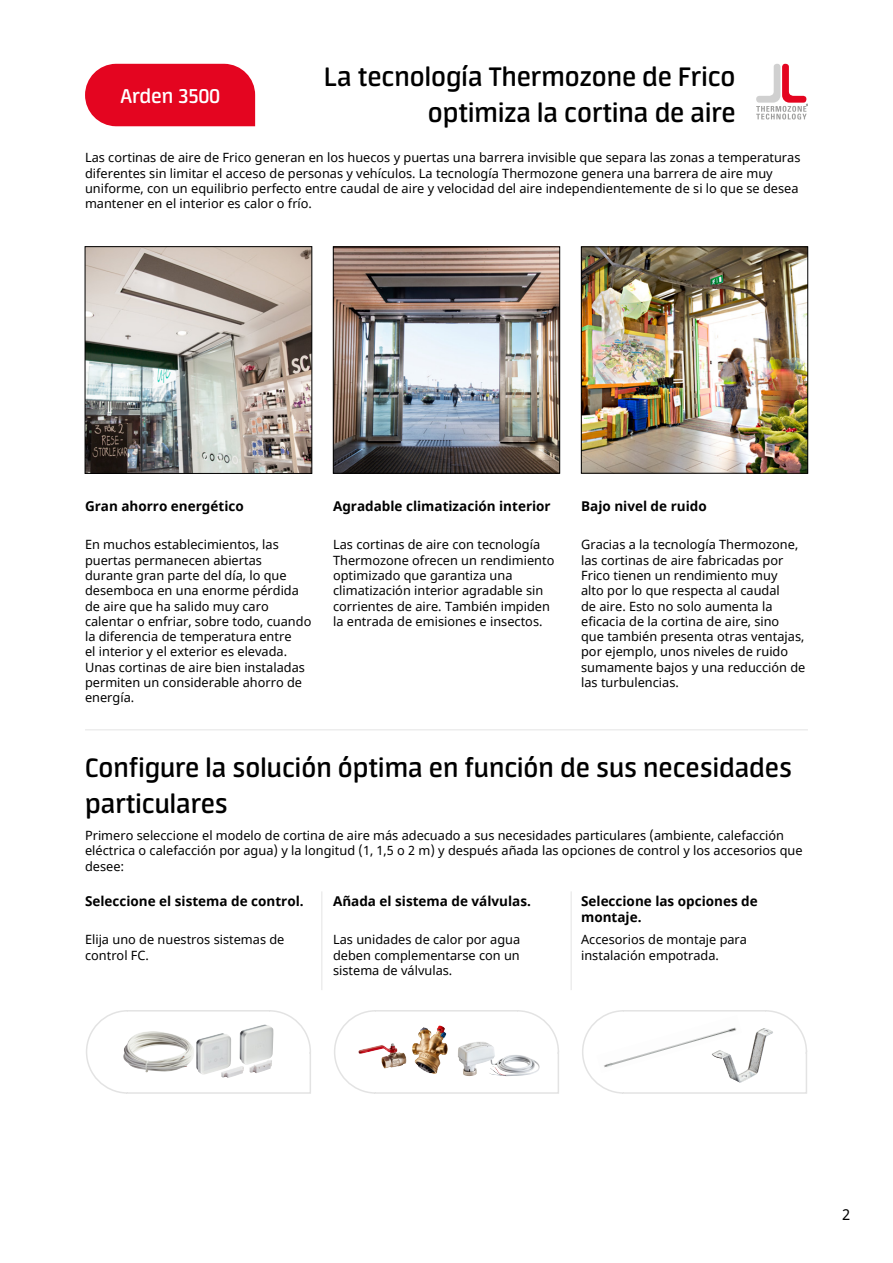
<style>
.page{position:relative;width:893px;height:1263px;background:#fff}
.page>*{position:absolute;margin:0;border:0;box-sizing:border-box;transform-origin:0 0}
.t1{font:600 30px/36px "Neuron";color:#000;text-align:right}
.t2{font:600 22.5px "Neuron";color:#fff}
.t3{font:15px "Noto Sans";color:#000}
.t4{font:700 13.5px/16.2px "Noto Sans";color:#000}
.t5{font:12.75px/15.3px "Noto Sans";color:#000}
</style>
<div class="page">
<img style="left:87px;top:248px;width:223px;height:224px">
<div style="left:85px;top:246px;width:227px;height:228px;border:1px solid #000"></div>
<img style="left:335px;top:249px;width:223px;height:222px">
<div style="left:333px;top:247px;width:227px;height:226px;border:1px solid #000"></div>
<img style="left:583px;top:249px;width:223px;height:222px">
<div style="left:581px;top:247px;width:227px;height:226px;border:1px solid #000"></div>
<div style="left:85px;top:64px;width:170px;height:62px;background:#e40520"></div>
<svg style="left:756px;top:64px;width:52px;height:55px"></svg>
<svg style="left:86px;top:1010px;width:225px;height:84px"></svg>
<svg style="left:334px;top:1010px;width:225px;height:84px"></svg>
<svg style="left:582px;top:1010px;width:226px;height:84px"></svg>
<hr style="left:321px;top:891px;width:1px;height:99px;background:#ededed">
<hr style="left:85px;top:729px;width:723px;height:1px;background:#ededed">
<hr style="left:570px;top:891px;width:2px;height:99px;background:#ededed">
<h2 class="t2" style="left:120px;top:83px;width:101px">Arden 3500</h2>
<h1 class="t1" style="left:324px;top:59px;width:413px">La tecnología Thermozone de Frico optimiza la cortina de aire</h1>
<p class="t5" style="left:85px;top:151px;width:717px">Las cortinas de aire de Frico generan en los huecos y puertas una barrera invisible que separa las zonas a temperaturas diferentes sin limitar el acceso de personas y vehículos. La tecnología Thermozone genera una barrera de aire muy uniforme, con un equilibrio perfecto entre caudal de aire y velocidad del aire independientemente de si lo que se desea mantener en el interior es calor o frío.</p>
<p class="t4" style="left:85px;top:498px;width:160px">Gran ahorro energético</p>
<p class="t5" style="left:85px;top:537px;width:228px">En muchos establecimientos, las puertas permanecen abiertas durante gran parte del día, lo que desemboca en una enorme pérdida de aire que ha salido muy caro calentar o enfriar, sobre todo, cuando la diferencia de temperatura entre<br>el interior y el exterior es elevada.<br>Unas cortinas de aire bien instaladas permiten un considerable ahorro de energía.</p>
<p class="t4" style="left:333px;top:498px;width:219px">Agradable climatización interior</p>
<p class="t4" style="left:581px;top:498px;width:127px">Bajo nivel de ruido</p>
<p class="t5" style="left:333px;top:537px;width:223px">Las cortinas de aire con tecnología Thermozone ofrecen un rendimiento optimizado que garantiza una climatización interior agradable sin corrientes de aire. También impiden la entrada de emisiones e insectos.</p>
<p class="t5" style="left:581px;top:537px;width:226px">Gracias a la tecnología Thermozone, las cortinas de aire fabricadas por<br>Frico tienen un rendimiento muy<br>alto por lo que respecta al caudal<br>de aire. Esto no solo aumenta la eficacia de la cortina de aire, sino que también presenta otras ventajas, por ejemplo, unos niveles de ruido sumamente bajos y una reducción de las turbulencias.</p>
<h1 class="t1" style="left:85px;top:750px;width:708px;text-align:left">Configure la solución óptima en función de sus necesidades particulares</h1>
<p class="t5" style="left:85px;top:828px;width:719px">Primero seleccione el modelo de cortina de aire más adecuado a sus necesidades particulares (ambiente, calefacción eléctrica o calefacción por agua) y la longitud (1, 1,5 o 2 m) y después añada las opciones de control y los accesorios que desee:</p>
<p class="t4" style="left:85px;top:893px;width:220px">Seleccione el sistema de control.</p>
<p class="t4" style="left:333px;top:893px;width:199px">Añada el sistema de válvulas.</p>
<p class="t4" style="left:581px;top:893px;width:178px">Seleccione las opciones de montaje.</p>
<p class="t5" style="left:85px;top:932px;width:201px">Elija uno de nuestros sistemas de control FC.</p>
<p class="t5" style="left:333px;top:932px;width:189px;text-align:justify">Las unidades de calor por agua deben complementarse con un sistema de válvulas.</p>
<p class="t5" style="left:581px;top:932px;width:167px">Accesorios de montaje para instalación empotrada.</p>
<p class="t3" style="left:842px;top:1204px;width:10px">2</p>
</div>
